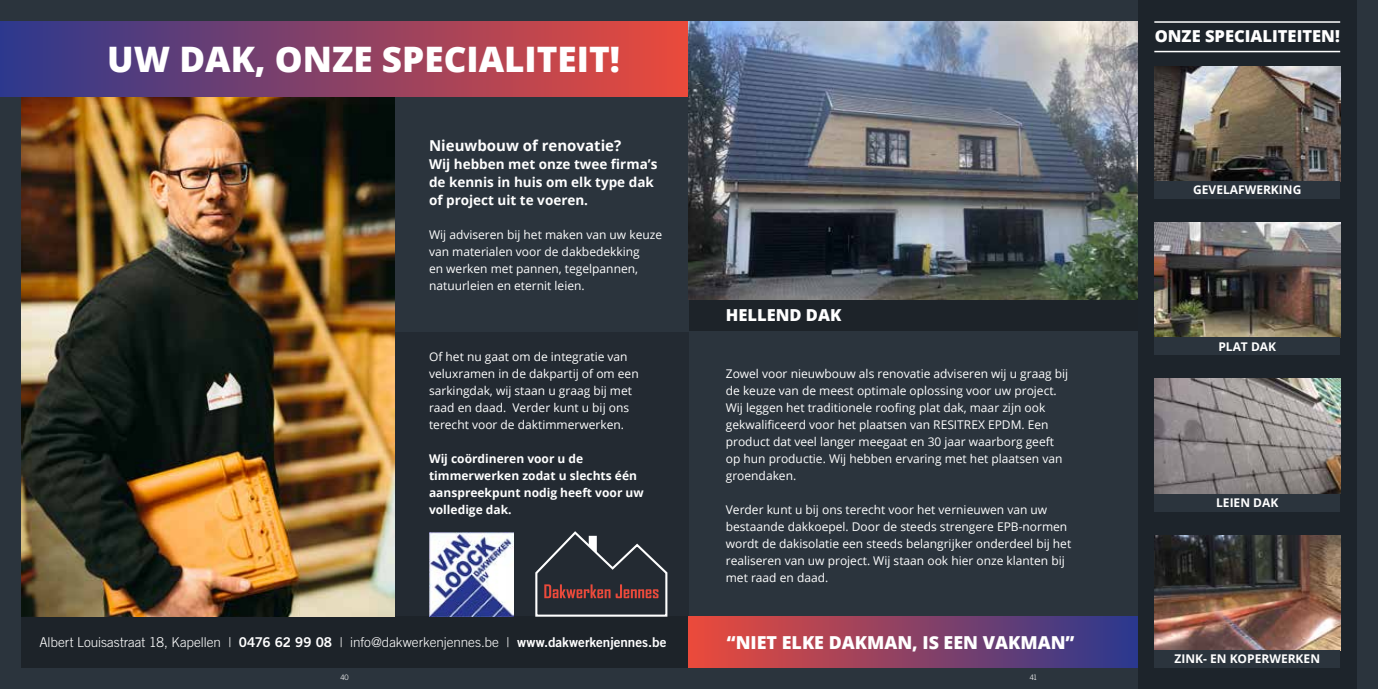
<style>
.page{position:relative;width:1378px;height:689px;background:#fff}
.page>*{position:absolute;margin:0;border:0;box-sizing:border-box;transform-origin:0 0}
.t1{font:800 35.1px "Open Sans";color:#fff}
.t2{font:800 17.85px "Open Sans";color:#fff}
.t3{font:800 16.5px "Open Sans";color:#fff}
.t4{font:700 15px "Open Sans";color:#fff}
.t5{font:300 13.5px "Trade Gothic LT Std";letter-spacing:-.005em;color:#fff}
.t6{font:700 13.5px/18px "Open Sans";color:#fff}
.t7{font:12px/17px "Open Sans";color:#fff}
.t8{font:700 12px/17px "Open Sans";color:#fff}
.t9{font:300 7.5px "Trade Gothic LT Std";color:#fff}
.s1{font-family:"Trade Gothic LT Std Bd 2";font-weight:400}
</style>
<div class="page">
<div style="left:0;top:0;width:689px;height:689px;background:#2b343d"></div>
<div style="left:394px;top:332px;width:295px;height:285px;background:#232a32"></div>
<div style="left:21px;top:617px;width:668px;height:51px;background:#1d2329"></div>
<img style="left:21px;top:96px;width:373px;height:521px">
<div style="left:0;top:21px;width:689px;height:75px;background:linear-gradient(to right,#2d388e,#eb4a3b)"></div>
<svg style="left:535px;top:531px;width:133px;height:86px"></svg>
<img style="left:429px;top:532px;width:85px;height:85px">
<div style="left:689px;top:0;width:689px;height:689px;background:#2b343d"></div>
<div style="left:689px;top:299px;width:449px;height:31px;background:#1d2329"></div>
<img style="left:689px;top:21px;width:449px;height:278px">
<div style="left:1138px;top:0;width:218px;height:689px;background:#1d242b"></div>
<img style="left:1154px;top:379px;width:186px;height:115px">
<div style="left:1154px;top:494px;width:186px;height:17px;background:#2b343d"></div>
<img style="left:1154px;top:535px;width:186px;height:115px">
<div style="left:1154px;top:650px;width:186px;height:18px;background:#2b343d"></div>
<img style="left:1154px;top:66px;width:186px;height:115px">
<div style="left:1154px;top:181px;width:186px;height:18px;background:#2b343d"></div>
<img style="left:1154px;top:222px;width:186px;height:115px">
<div style="left:1154px;top:337px;width:186px;height:18px;background:#2b343d"></div>
<hr style="left:1154px;top:51px;width:186px;height:1px;background:#fff">
<hr style="left:1154px;top:21px;width:186px;height:2px;background:#fff">
<div style="left:689px;top:617px;width:449px;height:51px;background:linear-gradient(to right,#eb4a3b,#29388f)"></div>
<svg style="left:689px;top:21px;width:1px;height:75px"></svg>
<h1 class="t1" style="left:107px;top:33px;width:514px">UW DAK, ONZE SPECIALITEIT!</h1>
<p class="t4" style="left:429px;top:135px;width:194px">Nieuwbouw of renovatie?</p>
<p class="t6" style="left:429px;top:155px;width:230px">Wij hebben met onze twee firma’s de kennis in huis om elk type dak of project uit te voeren.</p>
<p class="t7" style="left:429px;top:226px;width:235px">Wij adviseren bij het maken van uw keuze van materialen voor de dakbedekking<br>en werken met pannen, tegelpannen, natuurleien en eternit leien.</p>
<p class="t7" style="left:429px;top:348px;width:211px">Of het nu gaat om de integratie van veluxramen in de dakpartij of om een sarkingdak, wij staan u graag bij met raad en daad. Verder kunt u bij ons terecht voor de daktimmerwerken.</p>
<p class="t8" style="left:429px;top:450px;width:216px">Wij coördineren voor u de timmerwerken zodat u slechts één aanspreekpunt nodig heeft voor uw volledige dak.</p>
<p class="t5" style="left:39px;top:634px;width:628px">Albert Louisastraat 18, Kapellen | <span class="s1">0476 62 99 08</span> | info@dakwerkenjennes.be | <span class="s1">www.dakwerkenjennes.be</span></p>
<h3 class="t3" style="left:726px;top:302px;width:117px">HELLEND DAK</h3>
<p class="t7" style="left:726px;top:365px;width:344px">Zowel voor nieuwbouw als renovatie adviseren wij u graag bij de keuze van de meest optimale oplossing voor uw project.<br>Wij leggen het traditionele roofing plat dak, maar zijn ook gekwalificeerd voor het plaatsen van RESITREX EPDM. Een product dat veel langer meegaat en 30 jaar waarborg geeft op hun productie. Wij hebben ervaring met het plaatsen van groendaken.</p>
<p class="t7" style="left:726px;top:501px;width:347px">Verder kunt u bij ons terecht voor het vernieuwen van uw bestaande dakkoepel. Door de steeds strengere EPB-normen wordt de dakisolatie een steeds belangrijker onderdeel bij het realiseren van uw project. Wij staan ook hier onze klanten bij met raad en daad.</p>
<h2 class="t2" style="left:727px;top:629px;width:349px">“NIET ELKE DAKMAN, IS EEN VAKMAN”</h2>
<p class="t9" style="left:340px;top:672px;width:10px">40</p>
<p class="t9" style="left:1029px;top:672px;width:9px">41</p>
<h3 class="t3" style="left:1154px;top:24px;width:187px">ONZE SPECIALITEITEN!</h3>
<p class="t8" style="left:1193px;top:181px;width:110px">GEVELAFWERKING</p>
<p class="t8" style="left:1218px;top:337px;width:59px">PLAT DAK</p>
<p class="t8" style="left:1216px;top:494px;width:64px">LEIEN DAK</p>
<p class="t8" style="left:1174px;top:650px;width:147px">ZINK- EN KOPERWERKEN</p>
</div>
